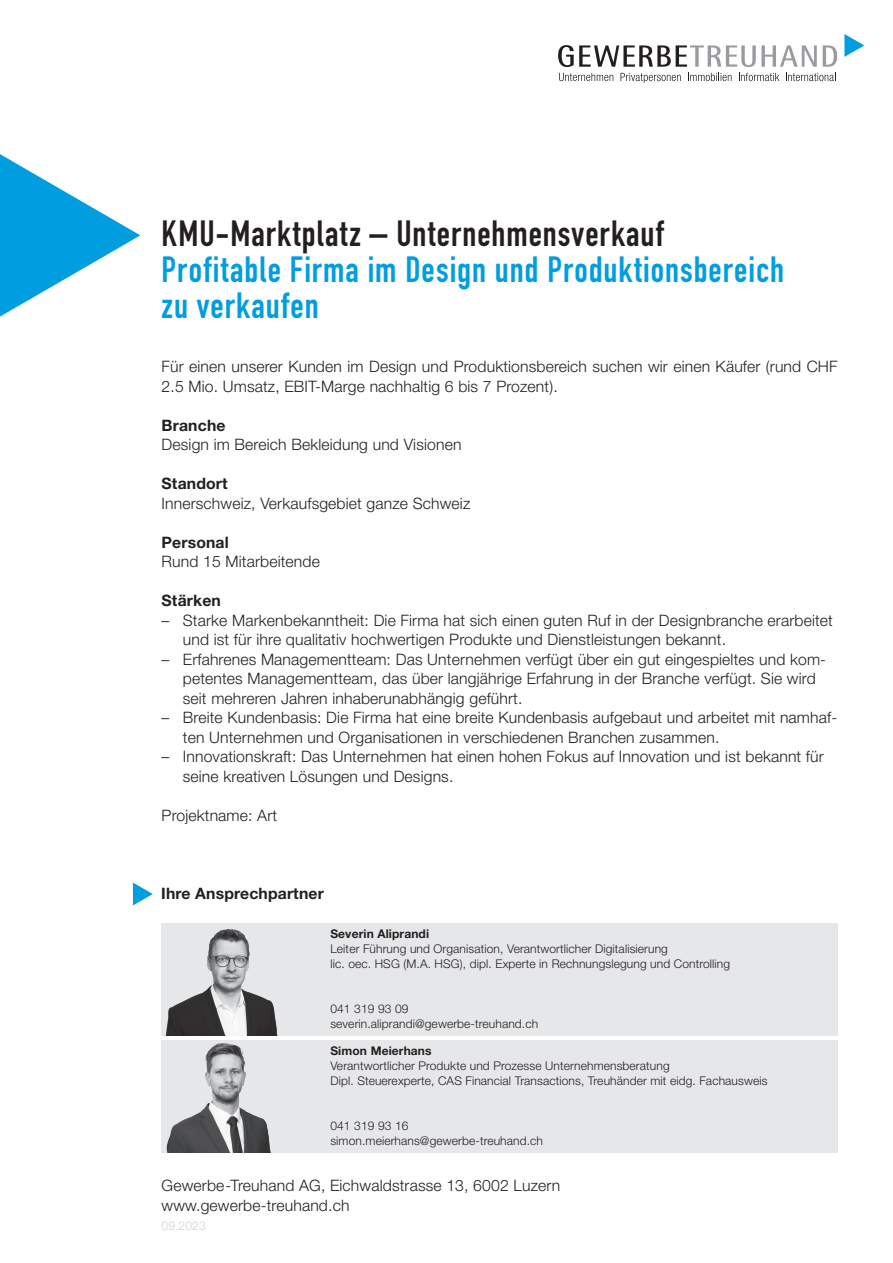
<style>
.page{position:relative;width:893px;height:1263px;background:#fff}
.page>*{position:absolute;margin:0;border:0;box-sizing:border-box;transform-origin:0 0}
._00_Seitentitel{font:36px "DIN Engschrift Std";letter-spacing:.025em;color:#009de0}
._00_Seitentitel-2{font:36px "DIN Engschrift Std";letter-spacing:.03em;color:#231f20}
._01_Flyer_light{font:300 15.75px/19.5px "Helvetica Neue LT Pro";letter-spacing:.01em;color:#231f20}
._01_Flyer_light-2{font:700 15.75px "Helvetica Neue LT Pro";letter-spacing:.01em;color:#231f20}
._01_Flyer_bold{font:700 15.75px "Helvetica Neue LT Pro";letter-spacing:.01em;color:#231f20}
._01_Flyer_Autor_Zusa{font:300 12px "Helvetica Neue LT Pro";letter-spacing:.01em;color:#231f20}
._01_Flyer_Autor_Name{font:700 12px "Helvetica Neue LT Pro";letter-spacing:.01em;color:#231f20}
._01_Flyer_Version_gr{font:300 12px "Helvetica Neue LT Pro";letter-spacing:.01em;color:#d1d2d4}
</style>
<div class="page">
<svg style="left:558px;top:45px;width:259px;height:22px"></svg>
<svg style="left:823px;top:45px;width:14px;height:22px"></svg>
<svg style="left:844px;top:34px;width:20px;height:23px"></svg>
<svg style="left:559px;top:73px;width:54px;height:8px"></svg>
<svg style="left:620px;top:73px;width:61px;height:10px"></svg>
<svg style="left:688px;top:73px;width:43px;height:8px"></svg>
<svg style="left:739px;top:73px;width:40px;height:8px"></svg>
<svg style="left:786px;top:73px;width:50px;height:8px"></svg>
<svg style="left:0;top:154px;width:140px;height:163px"></svg>
<div style="left:324px;top:1040px;width:514px;height:112px;background:#e6e7e9"></div>
<svg style="left:133px;top:882px;width:20px;height:23px"></svg>
<div style="left:324px;top:923px;width:514px;height:112px;background:#e6e7e9"></div>
<img style="left:162px;top:923px;width:162px;height:112px">
<img style="left:162px;top:1040px;width:162px;height:112px">
<p class="_00_Seitentitel-2" style="left:162px;top:212px;width:504px">KMU-Marktplatz – Unternehmensverkauf</p>
<p class="_00_Seitentitel" style="left:162px;top:248px;width:624px">Profitable Firma im Design und Produktionsbereich</p>
<p class="_00_Seitentitel" style="left:162px;top:284px;width:159px">zu verkaufen</p>
<p class="_01_Flyer_light" style="left:162px;top:357px;width:678px">Für einen unserer Kunden im Design und Produktionsbereich suchen wir einen Käufer (rund CHF<br>2.5 Mio. Umsatz, EBIT-Marge nachhaltig 6 bis 7 Prozent).</p>
<p class="_01_Flyer_light-2" style="left:162px;top:415px;width:65px">Branche</p>
<p class="_01_Flyer_light" style="left:162px;top:435px;width:301px">Design im Bereich Bekleidung und Visionen</p>
<p class="_01_Flyer_light-2" style="left:162px;top:474px;width:68px">Standort</p>
<p class="_01_Flyer_light" style="left:162px;top:493px;width:310px">Innerschweiz, Verkaufsgebiet ganze Schweiz</p>
<p class="_01_Flyer_light-2" style="left:162px;top:532px;width:69px">Personal</p>
<p class="_01_Flyer_light" style="left:162px;top:552px;width:160px">Rund 15 Mitarbeitende</p>
<p class="_01_Flyer_light-2" style="left:162px;top:591px;width:61px">Stärken</p>
<p class="_01_Flyer_light" style="left:183px;top:610px;width:652px;text-indent:-21px">– Starke Markenbekanntheit: Die Firma hat sich einen guten Ruf in der Designbranche erarbeitet und ist für ihre qualitativ hochwertigen Produkte und Dienstleistungen bekannt.</p>
<p class="_01_Flyer_light" style="left:183px;top:649px;width:645px;text-indent:-21px">– Erfahrenes Managementteam: Das Unternehmen verfügt über ein gut eingespieltes und kom&shy;petentes Managementteam, das über langjährige Erfahrung in der Branche verfügt. Sie wird seit mehreren Jahren inhaberunabhängig geführt.</p>
<p class="_01_Flyer_light" style="left:183px;top:708px;width:656px;text-indent:-21px">– Breite Kundenbasis: Die Firma hat eine breite Kundenbasis aufgebaut und arbeitet mit namhaf&shy;ten Unternehmen und Organisationen in verschiedenen Branchen zusammen.</p>
<p class="_01_Flyer_light" style="left:183px;top:747px;width:642px;text-indent:-21px">– Innovationskraft: Das Unternehmen hat einen hohen Fokus auf Innovation und ist bekannt für seine kreativen Lösungen und Designs.</p>
<p class="_01_Flyer_light" style="left:162px;top:805px;width:117px">Projektname: Art</p>
<p class="_01_Flyer_bold" style="left:161px;top:883px;width:164px">Ihre Ansprechpartner</p>
<p class="_01_Flyer_Autor_Name" style="left:330px;top:926px;width:100px">Severin Aliprandi</p>
<p class="_01_Flyer_Autor_Zusa" style="left:330px;top:941px;width:339px">Leiter Führung und Organisation, Verantwortlicher Digitalisierung</p>
<p class="_01_Flyer_Autor_Zusa" style="left:330px;top:956px;width:401px">lic. oec. HSG (M.A. HSG), dipl. Experte in Rechnungslegung und Controlling</p>
<p class="_01_Flyer_Autor_Zusa" style="left:330px;top:1001px;width:80px">041 319 93 09</p>
<p class="_01_Flyer_Autor_Zusa" style="left:330px;top:1016px;width:209px">severin.aliprandi@gewerbe-treuhand.ch</p>
<p class="_01_Flyer_Autor_Name" style="left:330px;top:1043px;width:103px">Simon Meierhans</p>
<p class="_01_Flyer_Autor_Zusa" style="left:330px;top:1058px;width:341px">Verantwortlicher Produkte und Prozesse Unternehmensberatung</p>
<p class="_01_Flyer_Autor_Zusa" style="left:330px;top:1073px;width:439px">Dipl. Steuerexperte, CAS Financial Transactions, Treuhänder mit eidg. Fachausweis</p>
<p class="_01_Flyer_Autor_Zusa" style="left:330px;top:1118px;width:80px">041 319 93 16</p>
<p class="_01_Flyer_Autor_Zusa" style="left:330px;top:1133px;width:214px">simon.meierhans@gewerbe-treuhand.ch</p>
<p class="_01_Flyer_light" style="left:162px;top:1176px;width:400px">Gewerbe-Treuhand AG, Eichwaldstrasse 13, 6002 Luzern</p>
<p class="_01_Flyer_light" style="left:162px;top:1195px;width:189px">www.gewerbe-treuhand.ch</p>
<p class="_01_Flyer_Version_gr" style="left:162px;top:1219px;width:46px">09.2023</p>
</div>
